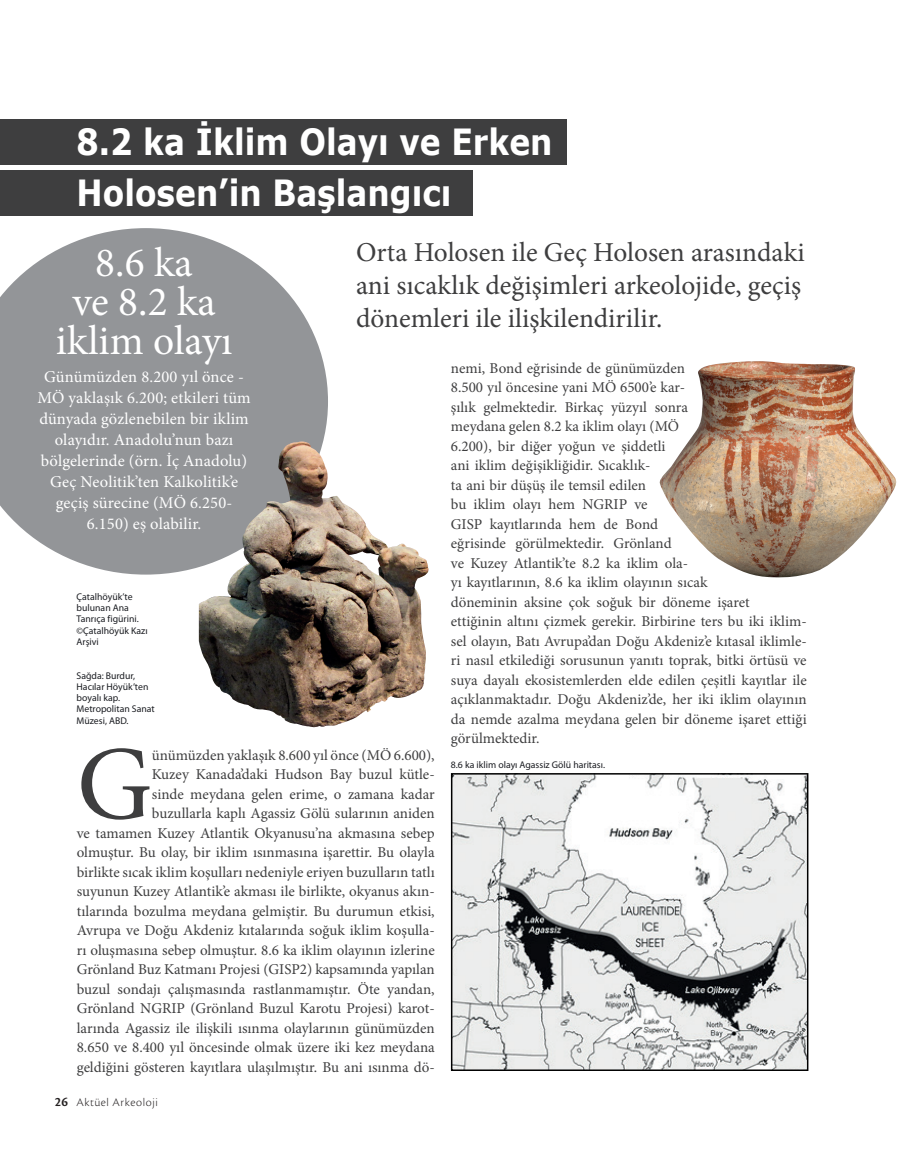
<style>
.page{position:relative;width:915px;height:1149px;background:#fff}
.page>*{position:absolute;margin:0;border:0;box-sizing:border-box;transform-origin:0 0}
.t1{font:105px "Minion Pro";color:#3e3e3f}
.t2{font:41.4px/39px "Minion Pro";color:#fff;text-align:center}
.t3{font:700 36px/50.7px "Verdana";color:#fff;scale:.87 1}
.t4{font:27.3px/32.8px "Minion Pro";color:#3e3e3f}
.t5{font:16.5px/21px "Minion Pro";letter-spacing:.01em;color:#fff;text-align:center}
.t6{font:15px/19.5px "Minion Pro";color:#3e3e3f;text-align:right}
.t7{font:300 12px "Cronos Pro";letter-spacing:.045em;color:#231f20}
.t8{font:9.75px/11.2px "Myriad Pro";color:#1a1c21}
.s1{font-weight:600;font-size:13.5px}
</style>
<div class="page">
<svg style="left:0;top:228px;width:328px;height:346px;fill:#939598"></svg>
<img style="left:199px;top:441px;width:230px;height:287px">
<div style="left:0;top:119px;width:566px;height:45px;background:#3e3e3f"></div>
<div style="left:0;top:170px;width:472px;height:45px;background:#3e3e3f"></div>
<img style="left:454px;top:775px;width:351px;height:292px">
<div style="left:451px;top:772px;width:357px;height:298px;border:2px solid #000"></div>
<img style="left:659px;top:361px;width:238px;height:216px">
<h3 class="t3" style="left:77px;top:115px;width:548px">8.2 ka İklim Olayı ve Erken<br>Holosen’in Başlangıcı</h3>
<h2 class="t2" style="left:56px;top:243px;width:178px">8.6 ka<br>ve 8.2 ka iklim olayı</h2>
<p class="t6" style="left:451px;top:358px;width:357px;text-align:left">nemi, Bond eğrisinde de günümüzden<br>8.500 yıl öncesine yani MÖ 6500’e kar-<br>şılık gelmektedir. Birkaç yüzyıl sonra<br>meydana gelen 8.2 ka iklim olayı (MÖ<br>6.200), bir diğer yoğun ve şiddetli<br>ani iklim değişikliğidir. Sıcaklık-<br>ta ani bir düşüş ile temsil edilen<br>bu iklim olayı hem NGRIP ve<br>GISP kayıtlarında hem de Bond<br>eğrisinde görülmektedir. Grönland<br>ve Kuzey Atlantik’te 8.2 ka iklim ola-<br>yı kayıtlarının, 8.6 ka iklim olayının sıcak<br>döneminin aksine çok soğuk bir döneme işaret<br>ettiğinin altını çizmek gerekir. Birbirine ters bu iki iklim&shy;sel olayın, Batı Avrupa’dan Doğu Akdeniz’e kıtasal iklimle&shy;ri nasıl etkilediği sorusunun yanıtı toprak, bitki örtüsü ve suya dayalı ekosistemlerden elde edilen çeşitli kayıtlar ile açıklanmaktadır. Doğu Akdeniz’de, her iki iklim olayının da nemde azalma meydana gelen bir döneme işaret ettiği görülmektedir.</p>
<h3 class="t4" style="left:356px;top:236px;width:450px">Orta Holosen ile Geç Holosen arasındaki ani sıcaklık değişimleri arkeolojide, geçiş dönemleri ile ilişkilendirilir.</h3>
<p class="t5" style="left:37px;top:366px;width:215px">Günümüzden 8.200 yıl önce -<br>MÖ yaklaşık 6.200; etkileri tüm dünyada gözlenebilen bir iklim olayıdır. Anadolu’nun bazı bölgelerinde (örn. İç Anadolu)<br>Geç Neolitik’ten Kalkolitik’e geçiş sürecine (MÖ 6.250-<br>6.150) eş olabilir.</p>
<p class="t8" style="left:77px;top:590px;width:73px">Çatalhöyük’te bulunan Ana<br>Tanrıça figürini. ©Çatalhöyük Kazı<br>Arşivi</p>
<p class="t8" style="left:77px;top:669px;width:80px">Sağda: Burdur,<br>Hacılar Höyük’ten boyalı kap.<br>Metropolitan Sanat<br>Müzesi, ABD.</p>
<p class="t6" style="left:77px;top:744px;width:359px">ünümüzden yaklaşık 8.600 yıl önce (MÖ 6.600),<br>Kuzey Kanada’daki Hudson Bay buzul kütle-<br>sinde meydana gelen erime, o zamana kadar<br>buzullarla kaplı Agassiz Gölü sularının aniden<br>ve tamamen Kuzey Atlantik Okyanusu’na akmasına sebep olmuştur. Bu olay, bir iklim ısınmasına işarettir. Bu olayla birlikte sıcak iklim koşulları nedeniyle eriyen buzulların tatlı suyunun Kuzey Atlantik’e akması ile birlikte, okyanus akın&shy;tılarında bozulma meydana gelmiştir. Bu durumun etkisi, Avrupa ve Doğu Akdeniz kıtalarında soğuk iklim koşulla&shy;rı oluşmasına sebep olmuştur. 8.6 ka iklim olayının izlerine Grönland Buz Katmanı Projesi (GISP2) kapsamında yapılan buzul sondajı çalışmasında rastlanmamıştır. Öte yandan, Grönland NGRIP (Grönland Buzul Karotu Projesi) karot&shy;larında Agassiz ile ilişkili ısınma olaylarının günümüzden 8.650 ve 8.400 yıl öncesinde olmak üzere iki kez meydana geldiğini gösteren kayıtlara ulaşılmıştır. Bu ani ısınma dö-</p>
<h1 class="t1" style="left:77px;top:714px;width:77px">G</h1>
<p class="t8" style="left:451px;top:758px;width:156px">8.6 ka iklim olayı Agassiz Gölü haritası.</p>
<p class="t7" style="left:55px;top:1095px;width:104px"><span class="s1">26</span> Aktüel Arkeoloji</p>
</div>
